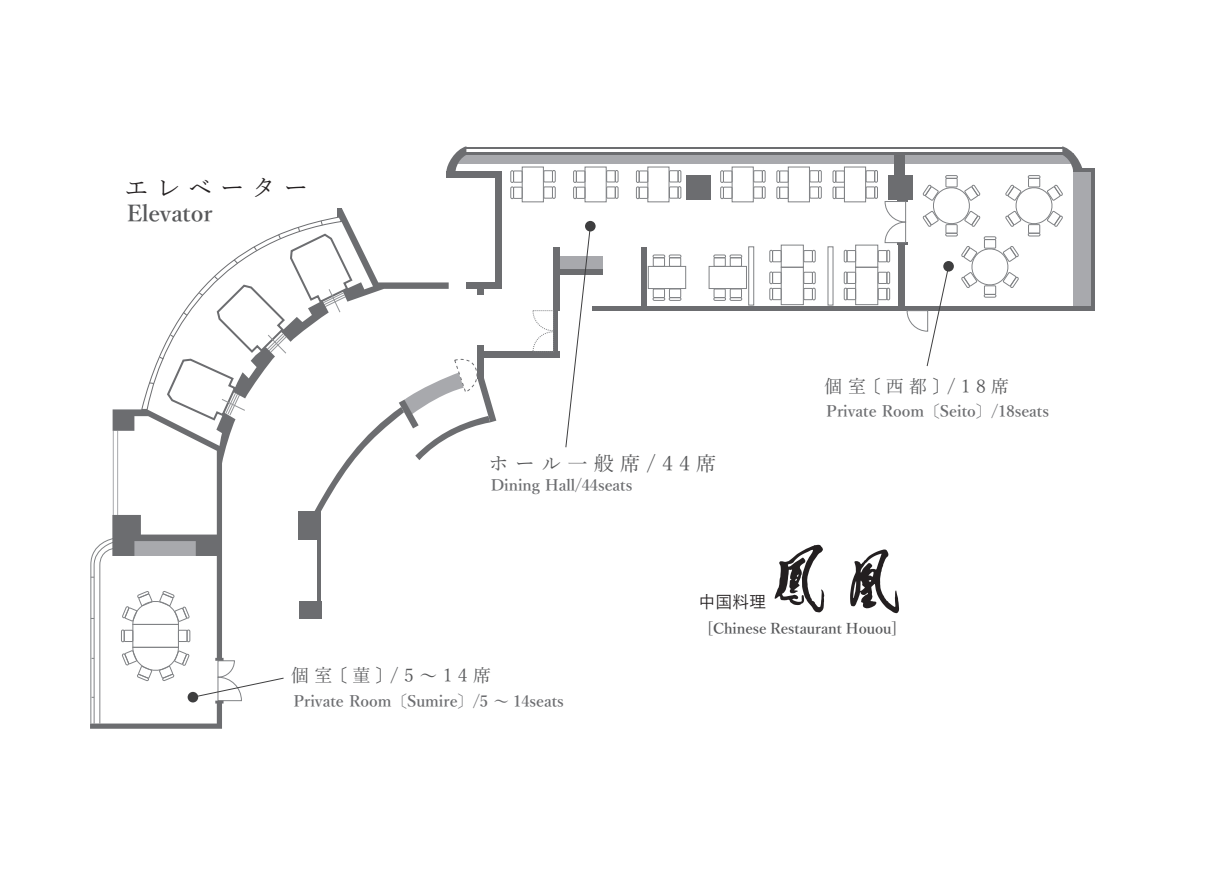
<style>
.page{position:relative;width:1225px;height:876px;background:#fff}
.page>*{position:absolute;margin:0;border:0;box-sizing:border-box;transform-origin:0 0}
.t1{font:25px "Yu Mincho";letter-spacing:.275em;color:#231f20}
.t2{font:600 23.2px "Yu Mincho";color:#57585a}
.t3{font:20.2px "Yu Mincho";letter-spacing:.3em;color:#57585a}
.t4{font:18px "Yu Mincho";letter-spacing:.3em;color:#57585a}
.t5{font:500 17px "Yu Gothic";color:#231f20}
.t6{font:600 15.8px "Yu Mincho";color:#6c6d70}
.t7{font:600 14.8px "Yu Mincho";color:#57585a}
.s1{font-family:"Koz Go Pr 6 N"}
</style>
<div class="page">
<svg style="left:774px;top:545px;width:50px;height:67px"></svg>
<svg style="left:850px;top:549px;width:49px;height:64px"></svg>
<div style="left:945px;top:175px;width:12px;height:4px;border:1px solid #808285"></div>
<div style="left:945px;top:178px;width:12px;height:9px;border:1px solid #808285"></div>
<div style="left:1028px;top:175px;width:12px;height:4px;border:1px solid #808285"></div>
<div style="left:1028px;top:178px;width:12px;height:9px;border:1px solid #808285"></div>
<div style="left:1073px;top:171px;width:18px;height:135px;background:#a8a9ad"></div>
<div style="left:456px;top:154px;width:618px;height:10px;background:#a8a9ad"></div>
<div style="left:592px;top:306px;width:501px;height:5px;background:#6c6d70"></div>
<hr style="left:1091px;top:168px;width:3px;height:143px;background:#6c6d70">
<hr style="left:1073px;top:168px;width:21px;height:3px;background:#6c6d70">
<svg style="left:1062px;top:146px;width:20px;height:24px"></svg>
<hr style="left:466px;top:147px;width:596px;height:1px;background:#6c6d70">
<svg style="left:446px;top:146px;width:20px;height:25px"></svg>
<hr style="left:466px;top:153px;width:596px;height:2px;background:#6c6d70">
<div style="left:446px;top:171px;width:55px;height:7px;background:#6c6d70"></div>
<div style="left:553px;top:269px;width:49px;height:6px;background:#6c6d70"></div>
<div style="left:553px;top:247px;width:7px;height:64px;background:#6c6d70"></div>
<div style="left:495px;top:171px;width:6px;height:118px;background:#6c6d70"></div>
<div style="left:477px;top:352px;width:83px;height:6px;background:#6c6d70"></div>
<div style="left:553px;top:311px;width:5px;height:41px;background:#6c6d70"></div>
<div style="left:888px;top:175px;width:25px;height:24px;background:#6c6d70"></div>
<div style="left:686px;top:175px;width:25px;height:24px;background:#6c6d70"></div>
<div style="left:894px;top:154px;width:11px;height:23px;background:#6c6d70"></div>
<svg style="left:532px;top:310px;width:22px;height:42px"></svg>
<div style="left:669px;top:187px;width:9px;height:11px;border:1px solid #808285"></div>
<svg style="left:678px;top:170px;width:3px;height:29px"></svg>
<div style="left:669px;top:170px;width:9px;height:12px;border:1px solid #808285"></div>
<div style="left:647px;top:167px;width:22px;height:35px;border:1px solid #808285"></div>
<div style="left:639px;top:171px;width:9px;height:11px;border:1px solid #808285"></div>
<svg style="left:636px;top:170px;width:3px;height:29px"></svg>
<div style="left:639px;top:187px;width:9px;height:12px;border:1px solid #808285"></div>
<div style="left:606px;top:187px;width:9px;height:11px;border:1px solid #808285"></div>
<svg style="left:615px;top:170px;width:3px;height:29px"></svg>
<div style="left:606px;top:170px;width:9px;height:12px;border:1px solid #808285"></div>
<div style="left:585px;top:167px;width:21px;height:35px;border:1px solid #808285"></div>
<div style="left:576px;top:171px;width:9px;height:11px;border:1px solid #808285"></div>
<svg style="left:573px;top:170px;width:3px;height:29px"></svg>
<div style="left:576px;top:187px;width:9px;height:12px;border:1px solid #808285"></div>
<div style="left:543px;top:187px;width:10px;height:11px;border:1px solid #808285"></div>
<svg style="left:552px;top:170px;width:3px;height:29px"></svg>
<div style="left:543px;top:170px;width:10px;height:12px;border:1px solid #808285"></div>
<div style="left:522px;top:167px;width:21px;height:35px;border:1px solid #808285"></div>
<div style="left:510px;top:170px;width:4px;height:13px;border:1px solid #808285"></div>
<div style="left:513px;top:171px;width:9px;height:11px;border:1px solid #808285"></div>
<div style="left:510px;top:187px;width:4px;height:12px;border:1px solid #808285"></div>
<div style="left:513px;top:187px;width:9px;height:12px;border:1px solid #808285"></div>
<div style="left:753px;top:187px;width:9px;height:11px;border:1px solid #808285"></div>
<svg style="left:762px;top:170px;width:3px;height:29px"></svg>
<div style="left:753px;top:170px;width:9px;height:12px;border:1px solid #808285"></div>
<div style="left:732px;top:167px;width:21px;height:35px;border:1px solid #808285"></div>
<div style="left:723px;top:171px;width:9px;height:11px;border:1px solid #808285"></div>
<svg style="left:720px;top:170px;width:3px;height:29px"></svg>
<div style="left:723px;top:187px;width:9px;height:12px;border:1px solid #808285"></div>
<div style="left:809px;top:187px;width:10px;height:11px;border:1px solid #808285"></div>
<svg style="left:818px;top:170px;width:3px;height:29px"></svg>
<div style="left:809px;top:170px;width:10px;height:12px;border:1px solid #808285"></div>
<div style="left:788px;top:167px;width:21px;height:35px;border:1px solid #808285"></div>
<div style="left:776px;top:170px;width:4px;height:13px;border:1px solid #808285"></div>
<div style="left:779px;top:171px;width:9px;height:11px;border:1px solid #808285"></div>
<div style="left:776px;top:187px;width:4px;height:12px;border:1px solid #808285"></div>
<div style="left:779px;top:187px;width:9px;height:12px;border:1px solid #808285"></div>
<div style="left:866px;top:187px;width:9px;height:11px;border:1px solid #808285"></div>
<svg style="left:874px;top:170px;width:3px;height:29px"></svg>
<div style="left:866px;top:170px;width:9px;height:12px;border:1px solid #808285"></div>
<div style="left:844px;top:167px;width:22px;height:35px;border:1px solid #808285"></div>
<div style="left:832px;top:170px;width:4px;height:13px;border:1px solid #808285"></div>
<div style="left:835px;top:171px;width:9px;height:11px;border:1px solid #808285"></div>
<div style="left:832px;top:187px;width:4px;height:12px;border:1px solid #808285"></div>
<div style="left:835px;top:187px;width:9px;height:12px;border:1px solid #808285"></div>
<div style="left:878px;top:288px;width:9px;height:12px;border:1px solid #808285"></div>
<div style="left:878px;top:272px;width:9px;height:12px;border:1px solid #808285"></div>
<div style="left:855px;top:267px;width:23px;height:38px;border:1px solid #808285"></div>
<div style="left:846px;top:272px;width:10px;height:12px;border:1px solid #808285"></div>
<svg style="left:844px;top:272px;width:3px;height:28px"></svg>
<div style="left:846px;top:288px;width:10px;height:12px;border:1px solid #808285"></div>
<div style="left:803px;top:288px;width:9px;height:12px;border:1px solid #808285"></div>
<svg style="left:812px;top:272px;width:3px;height:28px"></svg>
<div style="left:803px;top:272px;width:9px;height:12px;border:1px solid #808285"></div>
<div style="left:781px;top:267px;width:22px;height:38px;border:1px solid #808285"></div>
<div style="left:769px;top:272px;width:4px;height:12px;border:1px solid #808285"></div>
<div style="left:772px;top:272px;width:9px;height:12px;border:1px solid #808285"></div>
<div style="left:769px;top:288px;width:4px;height:12px;border:1px solid #808285"></div>
<div style="left:772px;top:288px;width:9px;height:12px;border:1px solid #808285"></div>
<div style="left:713px;top:297px;width:13px;height:4px;border:1px solid #808285"></div>
<div style="left:714px;top:289px;width:11px;height:9px;border:1px solid #808285"></div>
<div style="left:730px;top:297px;width:12px;height:4px;border:1px solid #808285"></div>
<div style="left:730px;top:289px;width:12px;height:9px;border:1px solid #808285"></div>
<div style="left:709px;top:266px;width:37px;height:23px;border:1px solid #808285"></div>
<div style="left:730px;top:257px;width:12px;height:10px;border:1px solid #808285"></div>
<svg style="left:713px;top:255px;width:29px;height:3px"></svg>
<div style="left:714px;top:257px;width:11px;height:10px;border:1px solid #808285"></div>
<div style="left:653px;top:297px;width:12px;height:4px;border:1px solid #808285"></div>
<div style="left:653px;top:289px;width:12px;height:9px;border:1px solid #808285"></div>
<div style="left:669px;top:297px;width:12px;height:4px;border:1px solid #808285"></div>
<div style="left:669px;top:289px;width:12px;height:9px;border:1px solid #808285"></div>
<div style="left:648px;top:266px;width:38px;height:23px;border:1px solid #808285"></div>
<div style="left:669px;top:257px;width:12px;height:10px;border:1px solid #808285"></div>
<svg style="left:653px;top:255px;width:28px;height:3px"></svg>
<div style="left:653px;top:257px;width:12px;height:10px;border:1px solid #808285"></div>
<div style="left:641px;top:247px;width:5px;height:61px;background:#6c6d70"></div>
<div style="left:560px;top:256px;width:42px;height:13px;background:#a8a9ad"></div>
<div style="left:748px;top:247px;width:6px;height:58px;border:1px solid #808285"></div>
<svg style="left:812px;top:250px;width:3px;height:12px"></svg>
<div style="left:803px;top:250px;width:9px;height:12px;border:1px solid #808285"></div>
<div style="left:781px;top:245px;width:22px;height:22px;border:1px solid #808285"></div>
<div style="left:769px;top:250px;width:4px;height:12px;border:1px solid #808285"></div>
<div style="left:772px;top:250px;width:9px;height:12px;border:1px solid #808285"></div>
<div style="left:878px;top:250px;width:9px;height:12px;border:1px solid #808285"></div>
<div style="left:855px;top:245px;width:23px;height:22px;border:1px solid #808285"></div>
<svg style="left:844px;top:250px;width:2px;height:12px"></svg>
<div style="left:846px;top:250px;width:10px;height:12px;border:1px solid #808285"></div>
<svg style="left:565px;top:228px;width:26px;height:220px"></svg>
<div style="left:585px;top:221px;width:10px;height:10px;background:#3e3e3f;border-radius:50%"></div>
<svg style="left:884px;top:184px;width:178px;height:183px"></svg>
<div style="left:943px;top:261px;width:11px;height:11px;background:#3e3e3f;border-radius:50%"></div>
<svg style="left:90px;top:208px;width:406px;height:521px"></svg>
<div style="left:188px;top:692px;width:10px;height:10px;background:#3e3e3f;border-radius:50%"></div>
<h1 class="t1" style="left:124px;top:165px;width:186px">エレベーター</h1>
<h2 class="t2" style="left:127px;top:200px;width:87px">Elevator</h2>
<p class="t4" style="left:824px;top:369px;width:186px">個室<span class="s1">〔</span>西都<span class="s1">〕</span>/18席</p>
<p class="t3" style="left:488px;top:445px;width:230px">ホール一般席/44席</p>
<p class="t6" style="left:491px;top:476px;width:143px">Dining Hall/44seats</p>
<p class="t6" style="left:826px;top:402px;width:224px">Private Room〔Seito〕/18seats</p>
<p class="t4" style="left:291px;top:659px;width:201px">個室<span class="s1">〔</span>菫<span class="s1">〕</span>/5～14席</p>
<p class="t6" style="left:293px;top:692px;width:272px">Private Room〔Sumire〕/5 ～ 14seats</p>
<p class="t5" style="left:698px;top:586px;width:69px">中国料理</p>
<p class="t7" style="left:707px;top:621px;width:191px">[Chinese Restaurant Houou]</p>
</div>
